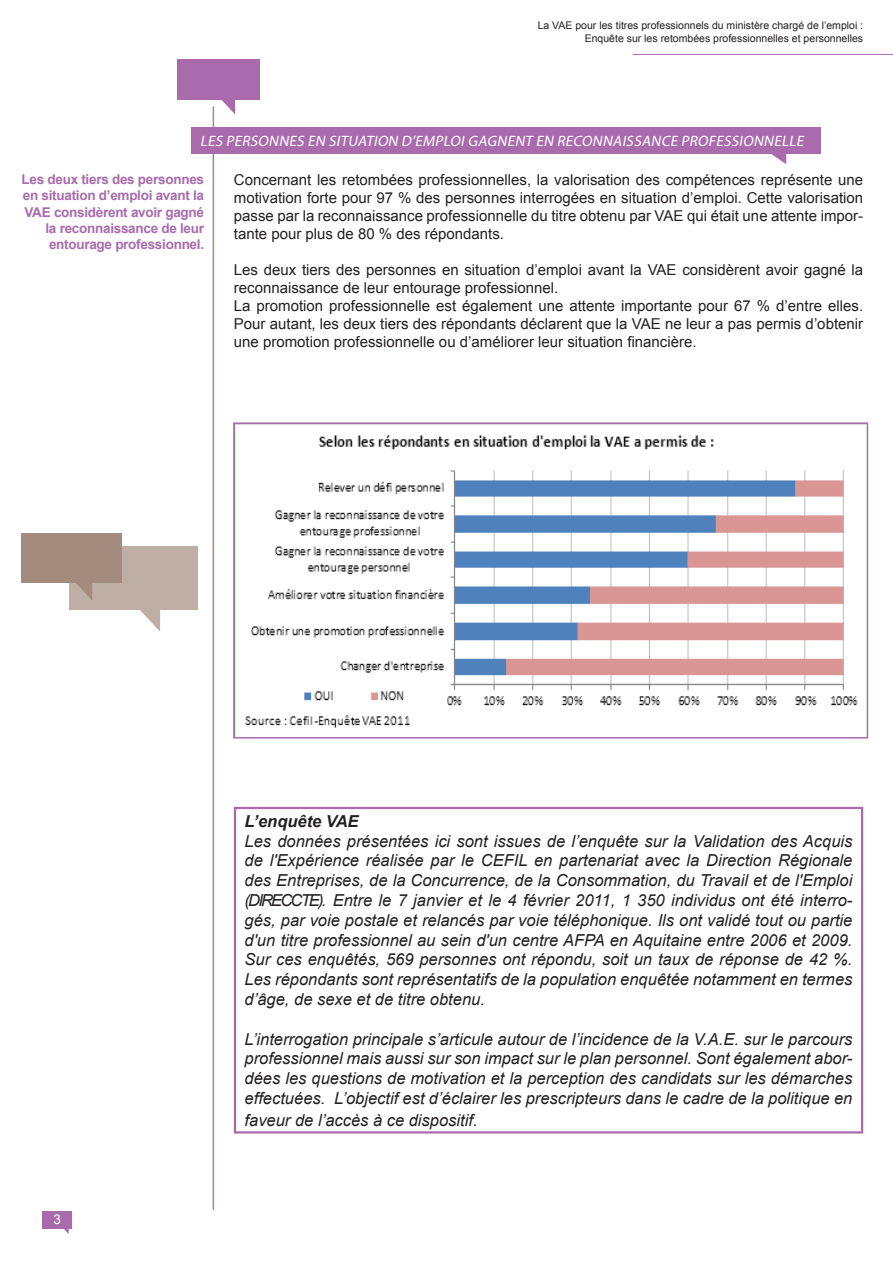
<style>
.page{position:relative;width:893px;height:1263px;background:#fff}
.page>*{position:absolute;margin:0;border:0;box-sizing:border-box;transform-origin:0 0}
.t1{font:italic 16.5px/19.8px "Arial";color:#231f20;text-align:justify}
.t2{font:italic 700 16.5px "Arial";color:#231f20}
.t3{font:15px/18px "Arial";color:#231f20;text-align:justify}
.t4{font:italic 15px "Myriad Pro";color:#fff}
.t5{font:700 13.5px/16.2px "Arial";letter-spacing:-.02em;color:#a96bac;text-align:right}
.t6{font:13.5px "Arial";color:#fff}
.t7{font:10.5px "Arial";color:#231f20}
</style>
<div class="page">
<hr style="left:213px;top:106px;width:1px;height:1104px;background:#a38b7e">
<div style="left:177px;top:60px;width:82px;height:40px;background:#a96bac"></div>
<svg style="left:212px;top:100px;width:23px;height:14px"></svg>
<hr style="left:633px;top:54px;width:260px;height:1px;background:#a96bac">
<div style="left:191px;top:128px;width:630px;height:26px;background:#a96bac"></div>
<svg style="left:771px;top:154px;width:15px;height:10px"></svg>
<div style="left:69px;top:546px;width:129px;height:63px;background:#bfaea4"></div>
<svg style="left:119px;top:609px;width:41px;height:23px"></svg>
<div style="left:21px;top:534px;width:101px;height:49px;background:#a38b7e"></div>
<svg style="left:76px;top:583px;width:16px;height:17px"></svg>
<svg style="left:64px;top:1229px;width:5px;height:5px"></svg>
<div style="left:42px;top:1211px;width:30px;height:18px;background:#a96bac"></div>
<div style="left:234px;top:807px;width:629px;height:326px;border:2px solid #a96bac"></div>
<img style="left:245px;top:435px;width:613px;height:293px">
<div style="left:233px;top:422px;width:635px;height:316px;border:2px solid #a96bac"></div>
<p class="t7" style="left:538px;top:18px;width:327px">La VAE pour les titres professionnels du ministère chargé de l’emploi :</p>
<p class="t7" style="left:585px;top:31px;width:280px">Enquête sur les retombées professionnelles et personnelles</p>
<p class="t4" style="left:200px;top:131px;width:608px">LES PERSONNES EN SITUATION D’EMPLOIGAGNENT EN RECONNAISSANCE PROFESSIONNELLE</p>
<p class="t5" style="left:22px;top:172px;width:184px">Les deux tiers des personnes en situation d’emploi avant la<br>VAE considèrent avoir gagné la reconnaissance de leur entourage professionnel.</p>
<p class="t3" style="left:234px;top:171px;width:631px">Concernant les retombées professionnelles, la valorisation des compétences représente une motivation forte pour 97 % des personnes interrogées en situation d’emploi. Cette valorisation passe par la reconnaissance professionnelle du titre obtenu par VAE qui était une attente impor&shy;tante pour plus de 80 % des répondants.</p>
<p class="t3" style="left:234px;top:261px;width:631px">Les deux tiers des personnes en situation d’emploi avant la VAE considèrent avoir gagné la reconnaissance de leur entourage professionnel.</p>
<p class="t3" style="left:234px;top:297px;width:631px">La promotion professionnelle est également une attente importante pour 67 % d’entre elles.<br>Pour autant, les deux tiers des répondants déclarent que la VAE ne leur a pas permis d’obtenir une promotion professionnelle ou d’améliorer leur situation financière.</p>
<p class="t6" style="left:53px;top:1210px;width:9px">3</p>
<p class="t2" style="left:245px;top:810px;width:115px">L’enquête VAE</p>
<p class="t1" style="left:245px;top:831px;width:609px">Les données présentées ici sont issues de l’enquête sur la Validation des Acquis de l'Expérience réalisée par le CEFIL en partenariat avec la Direction Régionale des Entreprises, de la Concurrence, de la Consommation, du Travail et de l'Emploi (DIRECCTE). Entre le 7 janvier et le 4 février 2011, 1 350 individus ont été interro&shy;gés, par voie postale et relancés par voie téléphonique. Ils ont validé tout ou partie d'un titre professionnel au sein d'un centre AFPA en Aquitaine entre 2006 et 2009.<br>Sur ces enquêtés, 569 personnes ont répondu, soit un taux de réponse de 42 %.<br>Les répondants sont représentatifs de la population enquêtée notamment en termes d’âge, de sexe et de titre obtenu.</p>
<p class="t1" style="left:245px;top:1029px;width:609px">L’interrogation principale s’articule autour de l’incidence de la V.A.E. sur le parcours professionnel mais aussi sur son impact sur le plan personnel. Sont également abor&shy;dées les questions de motivation et la perception des candidats sur les démarches effectuées. L’objectif est d’éclairer les prescripteurs dans le cadre de la politique en</p>
<p class="t1" style="left:245px;top:1110px;width:234px">faveur de l’accès à ce dispositif.</p>
</div>
